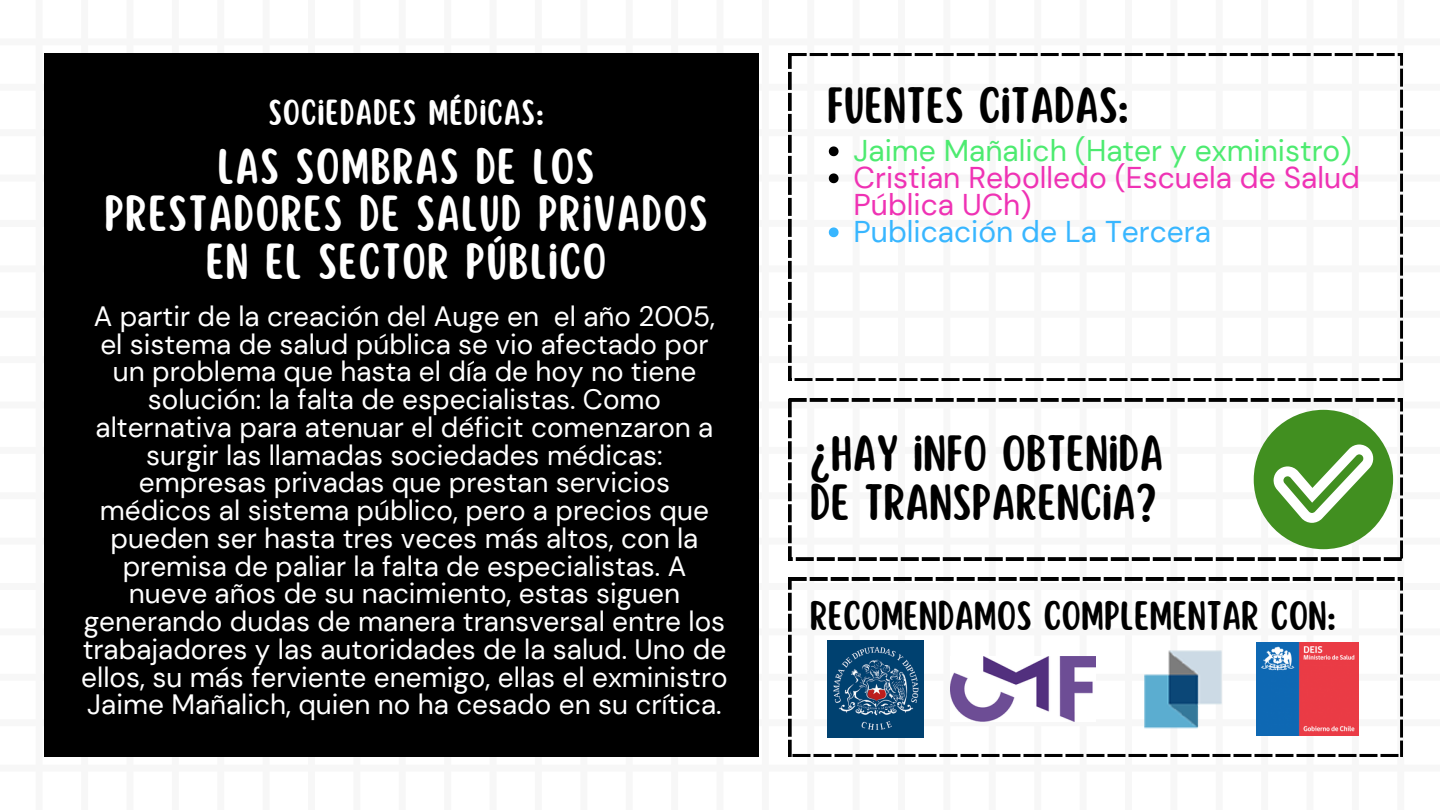
<style>
.page{position:relative;width:1440px;height:810px;background:#fff}
.page>*{position:absolute;margin:0;border:0;box-sizing:border-box;transform-origin:0 0}
.t1{font:44.6px/49.5px "Scripter";color:#000}
.t2{font:44.4px/47.6px "Scripter";letter-spacing:.025em;color:#fff;text-align:center}
.t3{font:36.1px "Scripter";color:#000}
.t4{font:31.8px "Scripter";letter-spacing:.025em;color:#fff}
.t5{font:30px/27px "DM Sans";color:#ef32b4}
.t6{font:30px "DM Sans";color:#4deb70}
.t7{font:30px "DM Sans";color:#38b6ff}
.t8{font:28px/27.8px "DM Sans";color:#fff;text-align:center}
</style>
<div class="page">
<div style="left:44px;top:53px;width:715px;height:704px;background:#000"></div>
<svg style="left:789px;top:53px;width:614px;height:328px"></svg>
<svg style="left:789px;top:578px;width:614px;height:179px"></svg>
<svg style="left:789px;top:399px;width:614px;height:161px"></svg>
<svg style="left:829px;top:146px;width:10px;height:10px"></svg>
<svg style="left:829px;top:173px;width:10px;height:10px"></svg>
<svg style="left:829px;top:227px;width:10px;height:10px"></svg>
<div style="left:1254px;top:410px;width:139px;height:139px;background:#418f20;border-radius:50%"></div>
<svg style="left:1273px;top:445px;width:101px;height:78px"></svg>
<img style="left:951px;top:656px;width:145px;height:65px">
<img style="left:1144px;top:639px;width:85px;height:99px">
<img style="left:827px;top:640px;width:97px;height:97px">
<img style="left:1256px;top:642px;width:102px;height:93px">
<p class="t4" style="left:268px;top:97px;width:277px">SOCIEDADES MÉDICAS:</p>
<p class="t2" style="left:104px;top:144px;width:605px">LAS SOMBRAS DE LOS<br>PRESTADORES DE SALUD PRIVADOS<br>EN EL SECTOR PÚBLICO</p>
<p class="t8" style="left:81px;top:302px;width:648px">A partir de la creación del Auge en el año 2005, el sistema de salud pública se vio afectado por un problema que hasta el día de hoy no tiene solución: la falta de especialistas. Como alternativa para atenuar el déficit comenzaron a surgir las llamadas sociedades médicas: empresas privadas que prestan servicios médicos al sistema público, pero a precios que pueden ser hasta tres veces más altos, con la premisa de paliar la falta de especialistas. A nueve años de su nacimiento, estas siguen generando dudas de manera transversal entre los trabajadores y las autoridades de la salud. Uno de ellos, su más ferviente enemigo, ellas el exministro Jaime Mañalich, quien no ha cesado en su crítica.</p>
<h3 class="t1" style="left:827px;top:82px;width:304px">FUENTES CITADAS:</h3>
<h1 class="t6" style="left:854px;top:132px;width:499px">Jaime Mañalich (Hater y exministro)</h1>
<p class="t5" style="left:854px;top:165px;width:508px">Cristian Rebolledo (Escuela de Salud<br>Pública UCh)</p>
<p class="t7" style="left:854px;top:213px;width:359px">Publicación de La Tercera</p>
<h1 class="t1" style="left:810px;top:430px;width:355px">¿HAY INFO OBTENIDA<br>DE TRANSPARENCIA?</h1>
<p class="t3" style="left:810px;top:598px;width:528px">RECOMENDAMOS COMPLEMENTAR CON:</p>
</div>
